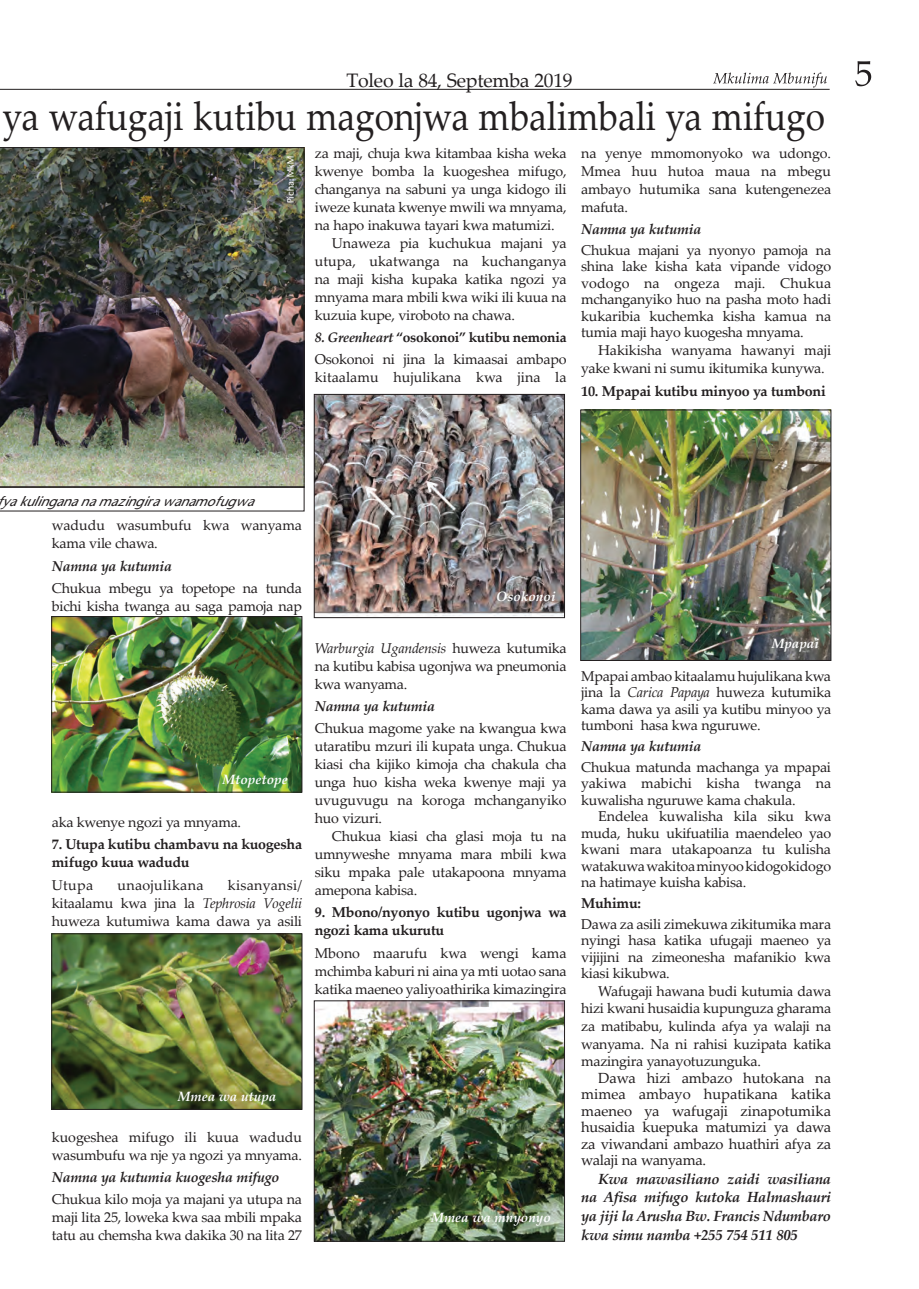
<style>
.page{position:relative;width:919px;height:1289px;background:#fff}
.page>*{position:absolute;margin:0;border:0;box-sizing:border-box;transform-origin:0 0}
.t1{font:40.5px "Palatino Linotype";color:#231f20;scale:.87 1}
.t2{font:19.5px "Palatino Linotype";letter-spacing:-.015em;color:#231f20}
.t3{font:14.7px/16.5px "Palatino Linotype";letter-spacing:-.02em;color:#231f20;text-align:justify}
.t4{font:italic 700 14.7px/18.6px "Palatino Linotype";letter-spacing:-.02em;color:#231f20;text-align:justify}
.t5{font:14.25px/18px "Palatino Linotype";letter-spacing:-.02em;color:#231f20;text-align:justify}
.t6{font:700 14.25px/18px "Palatino Linotype";letter-spacing:-.02em;color:#231f20}
.t7{font:italic 700 14.25px "Palatino Linotype";letter-spacing:-.02em;color:#231f20}
.t8{font:14.25px "Palatino Linotype";color:#231f20}
.t9{font:14.25px "Palatino Linotype";letter-spacing:.02em;color:#231f20}
.t10{font:700 13.8px "Palatino Linotype";letter-spacing:-.02em;color:#231f20}
.t11{font:italic 700 13.5px "Palatino Linotype";color:#fff}
.t12{font:italic 500 13.05px "Stone Sans";color:#231f20}
.t13{font:500 9px "Stone Sans";color:#fff}
.s1{font-style:italic}
</style>
<div class="page">
<hr style="left:51px;top:89px;width:778px;height:1px;background:#231f20">
<svg style="left:855px;top:61px;width:16px;height:25px"></svg>
<svg style="left:713px;top:72px;width:113px;height:16px"></svg>
<hr style="left:0;top:89px;width:51px;height:1px;background:#231f20">
<img style="left:0;top:147px;width:304px;height:339px">
<svg style="left:0;top:486px;width:304px;height:25px"></svg>
<img style="left:53px;top:618px;width:247px;height:172px">
<div style="left:51px;top:616px;width:251px;height:176px;border:1px solid #231f20"></div>
<img style="left:53px;top:935px;width:247px;height:172px">
<div style="left:51px;top:933px;width:251px;height:176px;border:1px solid #231f20"></div>
<img style="left:582px;top:412px;width:247px;height:246px">
<div style="left:580px;top:410px;width:251px;height:250px;border:1px solid #231f20"></div>
<img style="left:316px;top:1002px;width:246px;height:237px">
<div style="left:314px;top:1000px;width:250px;height:241px;border:1px solid #231f20"></div>
<img style="left:316px;top:396px;width:246px;height:220px">
<div style="left:314px;top:394px;width:250px;height:224px;border:1px solid #231f20"></div>
<h2 class="t2" style="left:346px;top:66px;width:227px">Toleo la 84, Septemba 2019</h2>
<h1 class="t1" style="left:3px;top:87px;width:946px">ya wafugaji kutibu magonjwa mbalimbali ya mifugo</h1>
<p class="t13" style="left:285px;top:203px;width:49px;rotate:-90deg">Picha: MkM</p>
<p class="t5" style="left:315px;top:143px;width:253px">za maji, chuja kwa kitambaa kisha weka</p>
<p class="t5" style="left:315px;top:161px;width:253px">kwenye bomba la kuogeshea mifugo,</p>
<p class="t5" style="left:315px;top:179px;width:253px">changanya na sabuni ya unga kidogo ili</p>
<p class="t5" style="left:315px;top:197px;width:253px">iweze kunata kwenye mwili wa mnyama,</p>
<p class="t5" style="left:315px;top:215px;width:241px">na hapo inakuwa tayari kwa matumizi.</p>
<p class="t5" style="left:332px;top:233px;width:236px">Unaweza pia kuchukua majani ya</p>
<p class="t8" style="left:315px;top:251px;width:253px">utupa, ukatwanga na kuchanganya</p>
<p class="t5" style="left:315px;top:269px;width:253px">na maji kisha kupaka katika ngozi ya</p>
<p class="t5" style="left:315px;top:287px;width:253px">mnyama mara mbili kwa wiki ili kuua na</p>
<p class="t5" style="left:315px;top:305px;width:202px">kuzuia kupe, viroboto na chawa.</p>
<p class="t10" style="left:315px;top:328px;width:253px"><span class="s1">8. Greenheart</span> “osokonoi” kutibu nemonia</p>
<p class="t5" style="left:315px;top:350px;width:253px">Osokonoi ni jina la kimaasai ambapo kitaalamu hujulikana kwa jina la</p>
<p class="t5" style="left:581px;top:143px;width:251px">na yenye mmomonyoko wa udongo.<br>Mmea huu hutoa maua na mbegu ambayo hutumika sana kutengenezea mafuta.</p>
<p class="t7" style="left:581px;top:219px;width:122px">Namna ya kutumia</p>
<p class="t5" style="left:581px;top:241px;width:251px;line-height:16.5px">Chukua majani ya nyonyo pamoja na shina lake kisha kata vipande vidogo vodogo na ongeza maji. Chukua mchanganyiko huo na pasha moto hadi kukaribia kuchemka kisha kamua na tumia maji hayo kuogesha mnyama.</p>
<p class="t5" style="left:581px;top:341px;width:251px;text-indent:17px">Hakikisha wanyama hawanyi maji yake kwani ni sumu ikitumika kunywa.</p>
<p class="t6" style="left:581px;top:381px;width:246px">10. Mpapai kutibu minyoo ya tumboni</p>
<p class="t12" style="left:-4px;top:493px;width:266px">fyakulingananamazingirawanamofugwa</p>
<p class="t5" style="left:52px;top:516px;width:251px">wadudu wasumbufu kwa wanyama kama vile chawa.</p>
<p class="t7" style="left:52px;top:555px;width:122px">Namna ya kutumia</p>
<p class="t5" style="left:52px;top:578px;width:251px">Chukua mbegu ya topetope na tunda bichi kisha twanga au saga pamoja nap</p>
<p class="t11" style="left:222px;top:769px;width:67px">Mtopetope</p>
<p class="t5" style="left:52px;top:812px;width:191px">aka kwenye ngozi ya mnyama.</p>
<p class="t6" style="left:52px;top:834px;width:252px">7. Utupa kutibu chambavu na kuogesha mifugo kuua wadudu</p>
<p class="t5" style="left:52px;top:875px;width:43px">Utupa</p>
<p class="t9" style="left:117px;top:874px;width:87px">unaojulikana</p>
<p class="t5" style="left:52px;top:875px;width:252px;text-indent:176px">kisanyansi/ kitaalamu kwa jina la <span class="s1">Tephrosia Vogelii </span>huweza kutumiwa kama dawa ya asili</p>
<p class="t11" style="left:496px;top:586px;width:61px">Osokonoi</p>
<p class="t5" style="left:315px;top:638px;width:253px"><span class="s1">Warburgia Ugandensis</span> huweza kutumika na kutibu kabisa ugonjwa wa pneumonia kwa wanyama.</p>
<p class="t7" style="left:315px;top:696px;width:122px">Namna ya kutumia</p>
<p class="t5" style="left:315px;top:718px;width:253px">Chukua magome yake na kwangua kwa utaratibu mzuri ili kupata unga. Chukua kiasi cha kijiko kimoja cha chakula cha unga huo kisha weka kwenye maji ya uvuguvugu na koroga mchanganyiko huo vizuri.</p>
<p class="t5" style="left:315px;top:826px;width:253px;text-indent:17px">Chukua kiasi cha glasi moja tu na umnyweshe mnyama mara mbili kwa siku mpaka pale utakapoona mnyama amepona kabisa.</p>
<p class="t6" style="left:315px;top:903px;width:253px">9. Mbono/nyonyo kutibu ugonjwa wa ngozi kama ukurutu</p>
<p class="t5" style="left:315px;top:943px;width:253px">Mbono maarufu kwa wengi kama mchimba kaburi ni aina ya mti uotao sana katika maeneo yaliyoathirika kimazingira</p>
<p class="t11" style="left:178px;top:1086px;width:100px">Mmea wa utupa</p>
<p class="t5" style="left:52px;top:1127px;width:252px">kuogeshea mifugo ili kuua wadudu wasumbufu wa nje ya ngozi ya mnyama.</p>
<p class="t7" style="left:52px;top:1166px;width:229px">Namna ya kutumia kuogesha mifugo</p>
<p class="t5" style="left:52px;top:1189px;width:252px">Chukua kilo moja ya majani ya utupa na maji lita 25, loweka kwa saa mbili mpaka tatu au chemsha kwa dakika 30 na lita 27</p>
<p class="t11" style="left:431px;top:1207px;width:121px">Mmea wa mnyonyo</p>
<p class="t11" style="left:771px;top:633px;width:49px">Mpapai</p>
<p class="t5" style="left:581px;top:667px;width:251px;line-height:16.5px">Mpapai ambao kitaalamu hujulikana kwa jina la <span class="s1">Carica Papaya</span> huweza kutumika kama dawa ya asili ya kutibu minyoo ya tumboni hasa kwa nguruwe.</p>
<p class="t7" style="left:581px;top:736px;width:122px">Namna ya kutumia</p>
<p class="t5" style="left:581px;top:758px;width:251px;line-height:16.5px">Chukua matunda machanga ya mpapai yakiwa mabichi kisha twanga na kuwalisha nguruwe kama chakula.</p>
<p class="t5" style="left:581px;top:807px;width:251px;line-height:16.5px;text-indent:17px">Endelea kuwalisha kila siku kwa muda, huku ukifuatilia maendeleo yao kwani mara utakapoanza tu kulisha watakuwa wakitoa minyoo kidogokidogo na hatimaye kuisha kabisa.</p>
<p class="t6" style="left:581px;top:893px;width:61px">Muhimu:</p>
<p class="t5" style="left:581px;top:915px;width:251px;line-height:16.5px">Dawa za asili zimekuwa zikitumika mara nyingi hasa katika ufugaji maeneo ya vijijini na zimeonesha mafanikio kwa kiasi kikubwa.</p>
<p class="t5" style="left:581px;top:981px;width:251px;line-height:17.5px;text-indent:17px">Wafugaji hawana budi kutumia dawa hizi kwani husaidia kupunguza gharama za matibabu, kulinda afya ya walaji na wanyama. Na ni rahisi kuzipata katika mazingira yanayotuzunguka.</p>
<p class="t3" style="left:581px;top:1068px;width:251px;text-indent:17px">Dawa hizi ambazo hutokana na mimea ambayo hupatikana katika maeneo ya wafugaji zinapotumika husaidia kuepuka matumizi ya dawa za viwandani ambazo huathiri afya za walaji na wanyama.</p>
<p class="t4" style="left:581px;top:1168px;width:251px;text-indent:17px">Kwa mawasiliano zaidi wasiliana na Afisa mifugo kutoka Halmashauri ya jiji la Arusha Bw. Francis Ndumbaro kwa simu namba +255 754 511 805</p>
</div>
